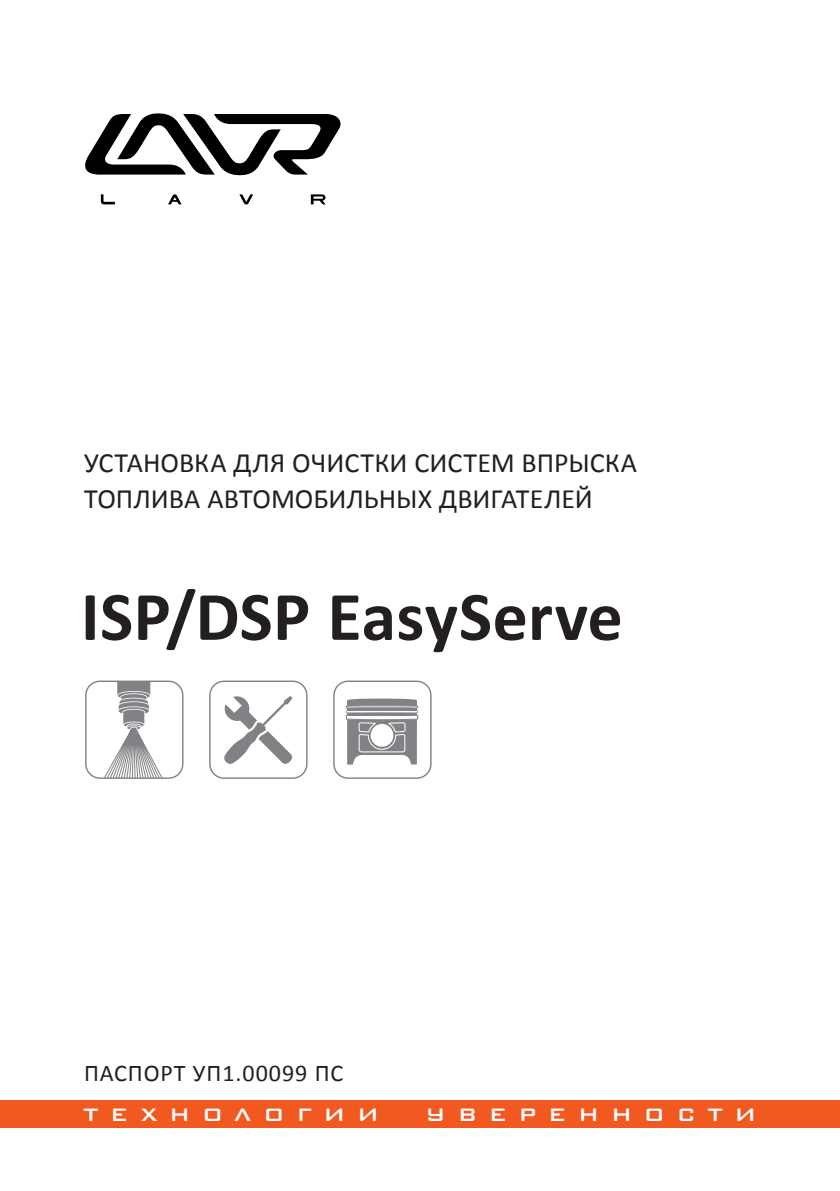
<style>
.page{position:relative;width:840px;height:1191px;background:#fff}
.page>*{position:absolute;margin:0;border:0;box-sizing:border-box;transform-origin:0 0}
.t1{font:700 70px "Calibri";letter-spacing:.005em;color:#231f20}
.t2{font:28px/36px "Calibri";color:#231f20}
.t3{font:24px "Bank Gothic Medium C";letter-spacing:.49em;color:#fff}
.t4{font:24px "Calibri";letter-spacing:.04em;color:#231f20}
</style>
<div class="page">
<div style="left:0;top:1100px;width:839px;height:27px;background:#f15921"></div>
<svg style="left:101px;top:194px;width:14px;height:10px"></svg>
<svg style="left:168px;top:194px;width:13px;height:10px"></svg>
<svg style="left:239px;top:194px;width:14px;height:10px"></svg>
<svg style="left:311px;top:194px;width:14px;height:10px"></svg>
<svg style="left:85px;top:113px;width:256px;height:63px"></svg>
<div style="left:209px;top:680px;width:98px;height:99px;border:1px solid #808285;border-radius:14px"></div>
<svg style="left:224px;top:696px;width:69px;height:68px"></svg>
<div style="left:333px;top:680px;width:98px;height:99px;border:1px solid #808285;border-radius:14px"></div>
<svg style="left:345px;top:698px;width:73px;height:66px"></svg>
<svg style="left:92px;top:682px;width:83px;height:95px"></svg>
<div style="left:85px;top:680px;width:98px;height:99px;border:1px solid #808285;border-radius:14px"></div>
<p class="t2" style="left:84px;top:445px;width:554px">УСТАНОВКА ДЛЯ ОЧИСТКИ СИСТЕМ ВПРЫСКА<br>ТОПЛИВА АВТОМОБИЛЬНЫХ ДВИГАТЕЛЕЙ</p>
<h1 class="t1" style="left:81px;top:572px;width:543px">ISP/DSP EasyServe</h1>
<p class="t4" style="left:84px;top:1058px;width:261px">ПАСПОРТ УП1.00099 ПС</p>
<p class="t3" style="left:83px;top:1101px;width:297px">ТЕХНОЛОГИИ</p>
<p class="t3" style="left:425px;top:1101px;width:332px">УВЕРЕННОСТИ</p>
</div>
